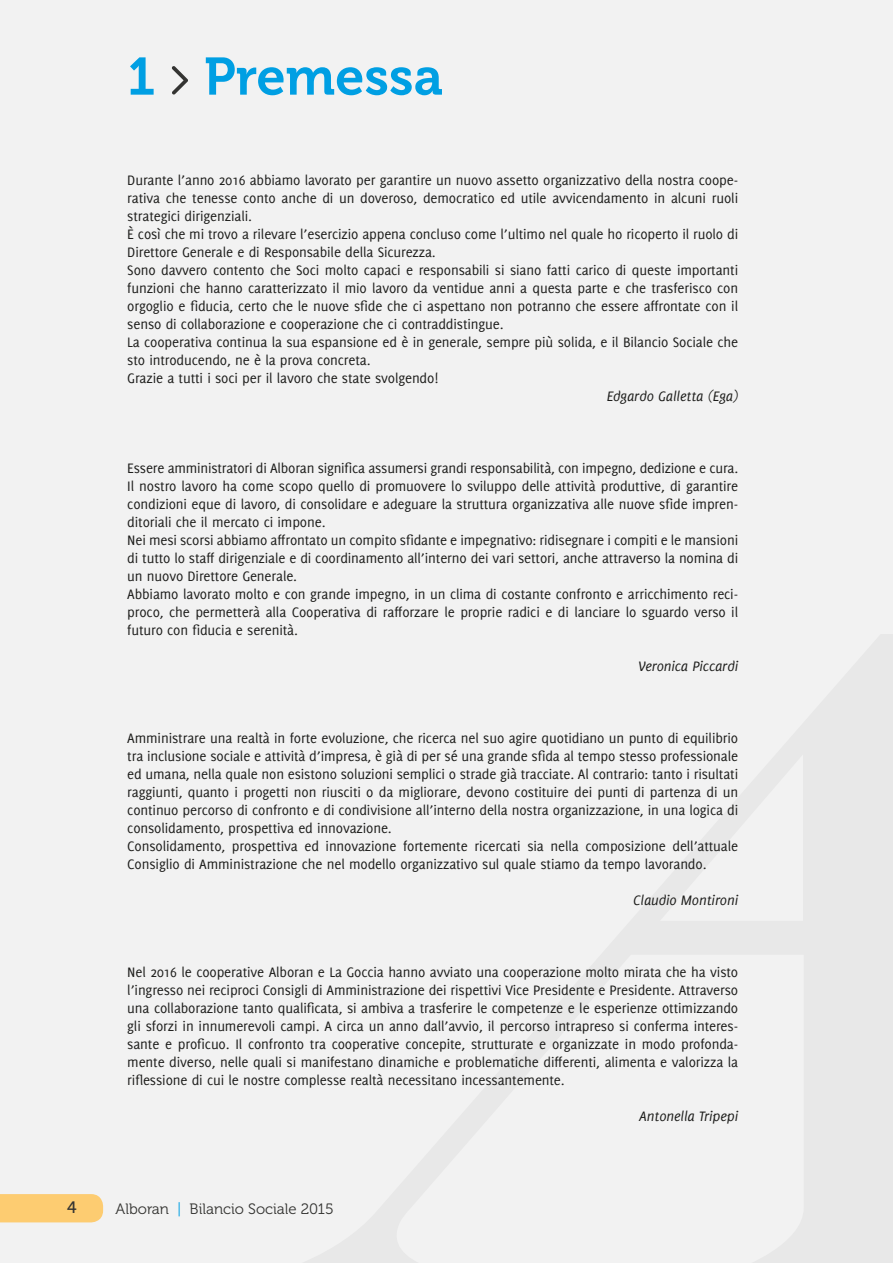
<style>
.page{position:relative;width:893px;height:1263px;background:#f2f2f2}
.page>*{position:absolute;margin:0;border:0;box-sizing:border-box;transform-origin:0 0}
.t1{font:52.5px "Museo 700";color:#009fe3}
.t2{font:16.5px "Museo 500";color:#343432}
.t3{font:15px/18px "Delicious";letter-spacing:-.01em;color:#1d1d1b}
.t4{font:italic 15px "Delicious";letter-spacing:-.01em;color:#1d1d1b}
.t5{font:15px "Museo 300";color:#343432}
.s1{font-family:"Mensch";color:#343432}
.s2{color:#009fe3}
</style>
<div class="page">
<div style="left:0;top:1194px;width:103px;height:28px;background:#fdcc71"></div>
<h1 class="t1" style="left:127px;top:47px;width:317px">1 <span class="s1">&gt;</span> Premessa</h1>
<p class="t3" style="left:127px;top:171px;width:612px">Durante l’anno 2016 abbiamo lavorato per garantire un nuovo assetto organizzativo della nostra coope&shy;rativa che tenesse conto anche di un doveroso, democratico ed utile avvicendamento in alcuni ruoli strategici dirigenziali.<br>È così che mi trovo a rilevare l’esercizio appena concluso come l’ultimo nel quale ho ricoperto il ruolo di Direttore Generale e di Responsabile della Sicurezza.<br>Sono davvero contento che Soci molto capaci e responsabili si siano fatti carico di queste importanti funzioni che hanno caratterizzato il mio lavoro da ventidue anni a questa parte e che trasferisco con orgoglio e fiducia, certo che le nuove sfide che ci aspettano non potranno che essere affrontate con il senso di collaborazione e cooperazione che ci contraddistingue.<br>La cooperativa continua la sua espansione ed è in generale, sempre più solida, e il Bilancio Sociale che sto introducendo, ne è la prova concreta.<br>Grazie a tutti i soci per il lavoro che state svolgendo!</p>
<p class="t4" style="left:607px;top:387px;width:133px">Edgardo Galletta (Ega)</p>
<p class="t3" style="left:127px;top:459px;width:612px">Essere amministratori di Alboran significa assumersi grandi responsabilità, con impegno, dedizione e cura.<br>Il nostro lavoro ha come scopo quello di promuovere lo sviluppo delle attività produttive, di garantire condizioni eque di lavoro, di consolidare e adeguare la struttura organizzativa alle nuove sfide impren&shy;ditoriali che il mercato ci impone.<br>Nei mesi scorsi abbiamo affrontato un compito sfidante e impegnativo: ridisegnare i compiti e le mansioni di tutto lo staff dirigenziale e di coordinamento all’interno dei vari settori, anche attraverso la nomina di un nuovo Direttore Generale.<br>Abbiamo lavorato molto e con grande impegno, in un clima di costante confronto e arricchimento reci&shy;proco, che permetterà alla Cooperativa di rafforzare le proprie radici e di lanciare lo sguardo verso il futuro con fiducia e serenità.</p>
<p class="t4" style="left:638px;top:657px;width:102px">Veronica Piccardi</p>
<p class="t3" style="left:127px;top:729px;width:612px">Amministrare una realtà in forte evoluzione, che ricerca nel suo agire quotidiano un punto di equilibrio tra inclusione sociale e attività d’impresa, è già di per sé una grande sfida al tempo stesso professionale ed umana, nella quale non esistono soluzioni semplici o strade già tracciate. Al contrario: tanto i risultati raggiunti, quanto i progetti non riusciti o da migliorare, devono costituire dei punti di partenza di un continuo percorso di confronto e di condivisione all’interno della nostra organizzazione, in una logica di consolidamento, prospettiva ed innovazione.<br>Consolidamento, prospettiva ed innovazione fortemente ricercati sia nella composizione dell’attuale Consiglio di Amministrazione che nel modello organizzativo sul quale stiamo da tempo lavorando.</p>
<p class="t4" style="left:633px;top:891px;width:106px">Claudio Montironi</p>
<p class="t3" style="left:127px;top:963px;width:612px;text-align:justify">Nel 2016 le cooperative Alboran e La Goccia hanno avviato una cooperazione molto mirata che ha visto l’ingresso nei reciproci Consigli di Amministrazione dei rispettivi Vice Presidente e Presidente. Attraverso una collaborazione tanto qualificata, si ambiva a trasferire le competenze e le esperienze ottimizzando gli sforzi in innumerevoli campi. A circa un anno dall’avvio, il percorso intrapreso si conferma interes&shy;sante e proficuo. Il confronto tra cooperative concepite, strutturate e organizzate in modo profonda&shy;mente diverso, nelle quali si manifestano dinamiche e problematiche differenti, alimenta e valorizza la riflessione di cui le nostre complesse realtà necessitano incessantemente.</p>
<p class="t4" style="left:639px;top:1107px;width:100px">Antonella Tripepi</p>
<p class="t2" style="left:67px;top:1198px;width:11px">4</p>
<p class="t5" style="left:116px;top:1200px;width:219px">Alboran <span class="s2">|</span> Bilancio Sociale 2015</p>
</div>
